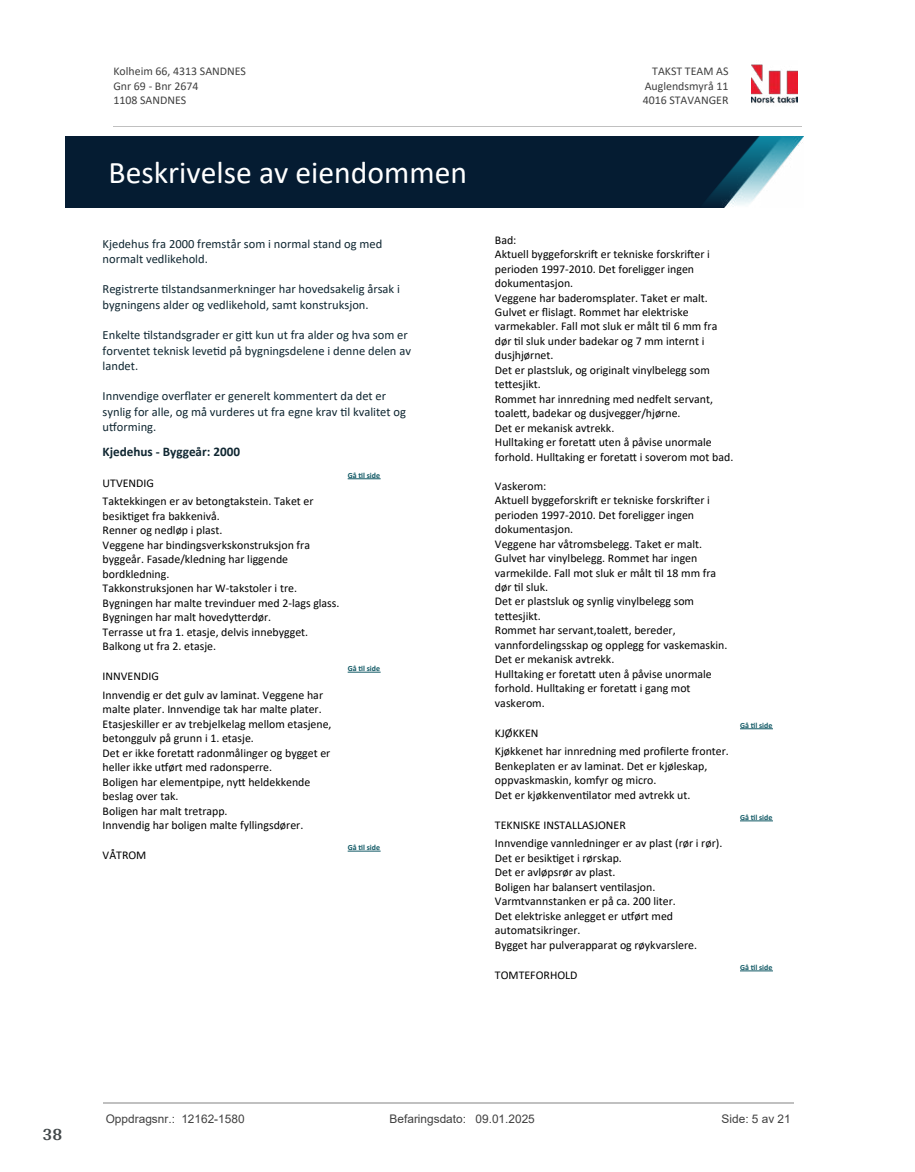
<style>
.page{position:relative;width:915px;height:1172px;background:#fff}
.page>*{position:absolute;margin:0;border:0;box-sizing:border-box;transform-origin:0 0}
.t1{font:31.65px "Calibri";color:#fff}
.t2{font:700 18px "Arya";color:#414749}
.t3{font:700 13.2px "Calibri";color:#102732}
.t4{font:12.45px/15.3px "Calibri";color:#102732}
.t5{font:11.85px/14.4px "Calibri";color:#000}
.t6{font:11.85px/14.5px "Calibri";color:#404040}
.t7{font:11.85px "Arial";color:#404040}
.t8{font:700 7.95px "Calibri";color:#115965}
</style>
<div class="page">
<hr style="left:347px;top:478px;width:33px;height:1px;background:#115965">
<hr style="left:347px;top:672px;width:33px;height:1px;background:#115965">
<hr style="left:347px;top:851px;width:33px;height:1px;background:#115965">
<hr style="left:739px;top:728px;width:33px;height:1px;background:#115965">
<hr style="left:739px;top:821px;width:33px;height:1px;background:#115965">
<hr style="left:739px;top:971px;width:33px;height:1px;background:#115965">
<img style="left:751px;top:64px;width:46px;height:40px">
<hr style="left:113px;top:127px;width:688px;height:1px;background:#c0c0c0">
<img style="left:65px;top:137px;width:738px;height:71px">
<hr style="left:103px;top:1102px;width:690px;height:1px;background:#c0c0c0">
<p class="t6" style="left:113px;top:64px;width:134px">Kolheim 66, 4313 SANDNES<br>Gnr 69 - Bnr 2674<br>1108 SANDNES</p>
<p class="t6" style="left:652px;top:64px;width:78px">TAKST TEAM AS</p>
<p class="t6" style="left:644px;top:78px;width:85px">Auglendsmyrå 11</p>
<p class="t6" style="left:642px;top:93px;width:87px">4016 STAVANGER</p>
<h1 class="t1" style="left:109px;top:150px;width:360px">Beskrivelse av eiendommen</h1>
<p class="t4" style="left:103px;top:235px;width:281px">Kjedehus fra 2000 fremstår som i normal stand og med normalt vedlikehold.</p>
<p class="t4" style="left:103px;top:281px;width:299px">Registrerte 琀椀lstandsanmerkninger har hovedsakelig årsak i bygningens alder og vedlikehold, samt konstruksjon.</p>
<p class="t4" style="left:103px;top:327px;width:310px">Enkelte 琀椀lstandsgrader er gi琀琀 kun ut fra alder og hva som er forventet teknisk leve琀椀d på bygningsdelene i denne delen av landet.</p>
<p class="t4" style="left:103px;top:388px;width:305px">Innvendige over昀氀ater er generelt kommentert da det er synlig for alle, og må vurderes ut fra egne krav 琀椀l kvalitet og u琀昀orming.</p>
<p class="t3" style="left:103px;top:443px;width:139px">Kjedehus - Byggeår: 2000</p>
<p class="t5" style="left:103px;top:475px;width:53px">UTVENDIG</p>
<p class="t8" style="left:347px;top:470px;width:34px">Gå 琀椀l side</p>
<p class="t5" style="left:103px;top:494px;width:238px">Taktekkingen er av betongtakstein. Taket er besik琀椀get fra bakkenivå.<br>Renner og nedløp i plast.<br>Veggene har bindingsverkskonstruksjon fra byggeår. Fasade/kledning har liggende bordkledning.<br>Takkonstruksjonen har W-takstoler i tre.<br>Bygningen har malte trevinduer med 2-lags glass.<br>Bygningen har malt hovedy琀琀erdør.<br>Terrasse ut fra 1. etasje, delvis innebygget.<br>Balkong ut fra 2. etasje.</p>
<p class="t5" style="left:103px;top:669px;width:58px">INNVENDIG</p>
<p class="t5" style="left:103px;top:687px;width:230px">Innvendig er det gulv av laminat. Veggene har malte plater. Innvendige tak har malte plater.<br>Etasjeskiller er av trebjelkelag mellom etasjene, betonggulv på grunn i 1. etasje.<br>Det er ikke foreta琀琀 radonmålinger og bygget er heller ikke u琀昀ørt med radonsperre.<br>Boligen har elementpipe, ny琀琀 heldekkende beslag over tak.<br>Boligen har malt tretrapp.<br>Innvendig har boligen malte fyllingsdører.</p>
<p class="t5" style="left:103px;top:848px;width:45px">VÅTROM</p>
<p class="t8" style="left:347px;top:663px;width:34px">Gå 琀椀l side</p>
<p class="t8" style="left:347px;top:842px;width:34px">Gå 琀椀l side</p>
<p class="t5" style="left:495px;top:232px;width:240px">Bad:<br>Aktuell byggeforskri昀琀 er tekniske forskri昀琀er i perioden 1997-2010. Det foreligger ingen dokumentasjon.<br>Veggene har baderomsplater. Taket er malt.<br>Gulvet er 昀氀islagt. Rommet har elektriske varmekabler. Fall mot sluk er målt 琀椀l 6 mm fra dør 琀椀l sluk under badekar og 7 mm internt i dusjhjørnet.<br>Det er plastsluk, og originalt vinylbelegg som<br>te琀琀esjikt.<br>Rommet har innredning med nedfelt servant, toale琀琀, badekar og dusjvegger/hjørne.<br>Det er mekanisk avtrekk.<br>Hulltaking er foreta琀琀 uten å påvise unormale forhold. Hulltaking er foreta琀琀 i soverom mot bad.</p>
<p class="t5" style="left:495px;top:478px;width:234px">Vaskerom:<br>Aktuell byggeforskri昀琀 er tekniske forskri昀琀er i perioden 1997-2010. Det foreligger ingen dokumentasjon.<br>Veggene har våtromsbelegg. Taket er malt.<br>Gulvet har vinylbelegg. Rommet har ingen varmekilde. Fall mot sluk er målt 琀椀l 18 mm fra dør 琀椀l sluk.<br>Det er plastsluk og synlig vinylbelegg som<br>te琀琀esjikt.<br>Rommet har servant,toale琀琀, bereder, vannfordelingsskap og opplegg for vaskemaskin.<br>Det er mekanisk avtrekk.<br>Hulltaking er foreta琀琀 uten å påvise unormale forhold. Hulltaking er foreta琀琀 i gang mot vaskerom.</p>
<p class="t5" style="left:495px;top:725px;width:45px">KJØKKEN</p>
<p class="t8" style="left:739px;top:720px;width:34px">Gå 琀椀l side</p>
<p class="t5" style="left:495px;top:744px;width:235px">Kjøkkenet har innredning med pro昀椀lerte fronter.<br>Benkeplaten er av laminat. Det er kjøleskap, oppvaskmaskin, komfyr og micro.<br>Det er kjøkkenven琀椀lator med avtrekk ut.</p>
<p class="t5" style="left:495px;top:817px;width:132px">TEKNISKE INSTALLASJONER</p>
<p class="t5" style="left:495px;top:836px;width:229px">Innvendige vannledninger er av plast (rør i rør).<br>Det er besik琀椀get i rørskap.<br>Det er avløpsrør av plast.<br>Boligen har balansert ven琀椀lasjon.<br>Varmtvannstanken er på ca. 200 liter.<br>Det elektriske anlegget er u琀昀ørt med automatsikringer.<br>Bygget har pulverapparat og røykvarslere.</p>
<p class="t5" style="left:495px;top:967px;width:84px">TOMTEFORHOLD</p>
<p class="t8" style="left:739px;top:812px;width:34px">Gå 琀椀l side</p>
<p class="t8" style="left:739px;top:962px;width:34px">Gå 琀椀l side</p>
<h2 class="t2" style="left:43px;top:1123px;width:21px">38</h2>
<p class="t7" style="left:106px;top:1111px;width:140px">Oppdragsnr.: 12162-1580</p>
<p class="t7" style="left:389px;top:1111px;width:147px">Befaringsdato: 09.01.2025</p>
<p class="t7" style="left:721px;top:1111px;width:71px">Side: 5 av 21</p>
</div>
